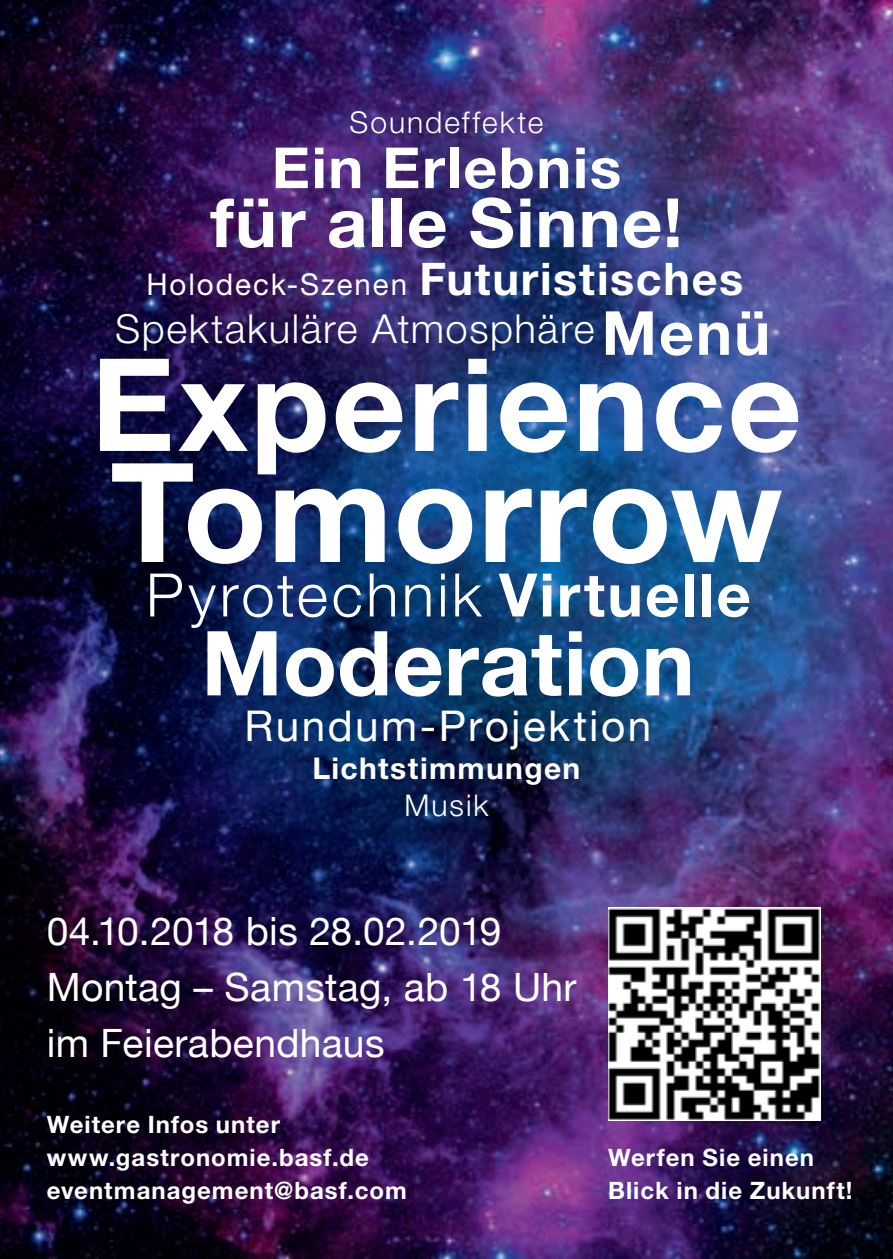
<style>
.page{position:relative;width:893px;height:1259px;background:#fff}
.page>*{position:absolute;margin:0;border:0;box-sizing:border-box;transform-origin:0 0}
.t1{font:700 138px "Helvetica Neue";letter-spacing:.005em;color:#fff}
.t2{font:700 129px "Helvetica Neue";letter-spacing:.02em;color:#fff}
.t3{font:700 89.7px "Helvetica Neue";color:#fff}
.t4{font:700 68.1px "Helvetica Neue";letter-spacing:.015em;color:#fff;scale:1.04 1}
.t5{font:300 60px "Helvetica Neue";letter-spacing:.055em;color:#fff}
.t6{font:700 56.7px "Helvetica Neue";letter-spacing:.025em;color:#fff;scale:1.04 1}
.t7{font:700 45px "Helvetica Neue";letter-spacing:.035em;color:#fff}
.t8{font:42.3px "Helvetica Neue";letter-spacing:.055em;color:#fff}
.t9{font:300 39.9px "Helvetica Neue";letter-spacing:.04em;color:#fff}
.t10{font:39px/55.8px "Helvetica Neue";letter-spacing:.01em;color:#fff}
.t11{font:300 30px "Helvetica Neue";letter-spacing:.065em;color:#fff}
.t12{font:30px "Helvetica Neue";letter-spacing:.065em;color:#fff}
.t13{font:700 30px "Helvetica Neue";letter-spacing:.045em;color:#fff}
.t14{font:700 24px/33px "Helvetica Neue";letter-spacing:.045em;color:#fff}
.s1{font-weight:700;font-size:60.9px}
.s2{font-weight:700}
</style>
<div class="page">
<img style="left:0;top:0;width:893px;height:1259px">
<img style="left:608px;top:907px;width:213px;height:213px">
<p class="t11" style="left:350px;top:104px;width:195px">Soundeffekte</p>
<h3 class="t6" style="left:272px;top:133px;width:338px">Ein Erlebnis</h3>
<h3 class="t4" style="left:210px;top:181px;width:456px">für alle Sinne!</h3>
<p class="t12" style="left:146px;top:266px;width:262px">Holodeck-Szenen</p>
<h3 class="t7" style="left:420px;top:251px;width:325px">Futuristisches</h3>
<h3 class="t9" style="left:115px;top:304px;width:656px">Spektakuläre Atmosphäre<span class="s1">Menü</span></h3>
<h2 class="t2" style="left:91px;top:325px;width:712px">Experience</h2>
<h1 class="t1" style="left:110px;top:427px;width:674px">Tomorrow</h1>
<h3 class="t5" style="left:146px;top:558px;width:606px">Pyrotechnik <span class="s2">Virtuelle</span></h3>
<h3 class="t3" style="left:201px;top:608px;width:495px">Moderation</h3>
<h3 class="t8" style="left:245px;top:695px;width:408px">Rundum-Projektion</h3>
<p class="t13" style="left:313px;top:750px;width:269px">Lichtstimmungen</p>
<p class="t11" style="left:404px;top:787px;width:86px">Musik</p>
<h3 class="t10" style="left:47px;top:905px;width:531px">04.10.2018 bis 28.02.2019<br>Montag – Samstag, ab 18 Uhr im Feierabendhaus</h3>
<p class="t14" style="left:47px;top:1107px;width:361px">Weitere Infos unter www.gastronomie.basf.de eventmanagement@basf.com</p>
<p class="t14" style="left:608px;top:1140px;width:246px">Werfen Sie einen<br>Blick in die Zukunft!</p>
</div>
